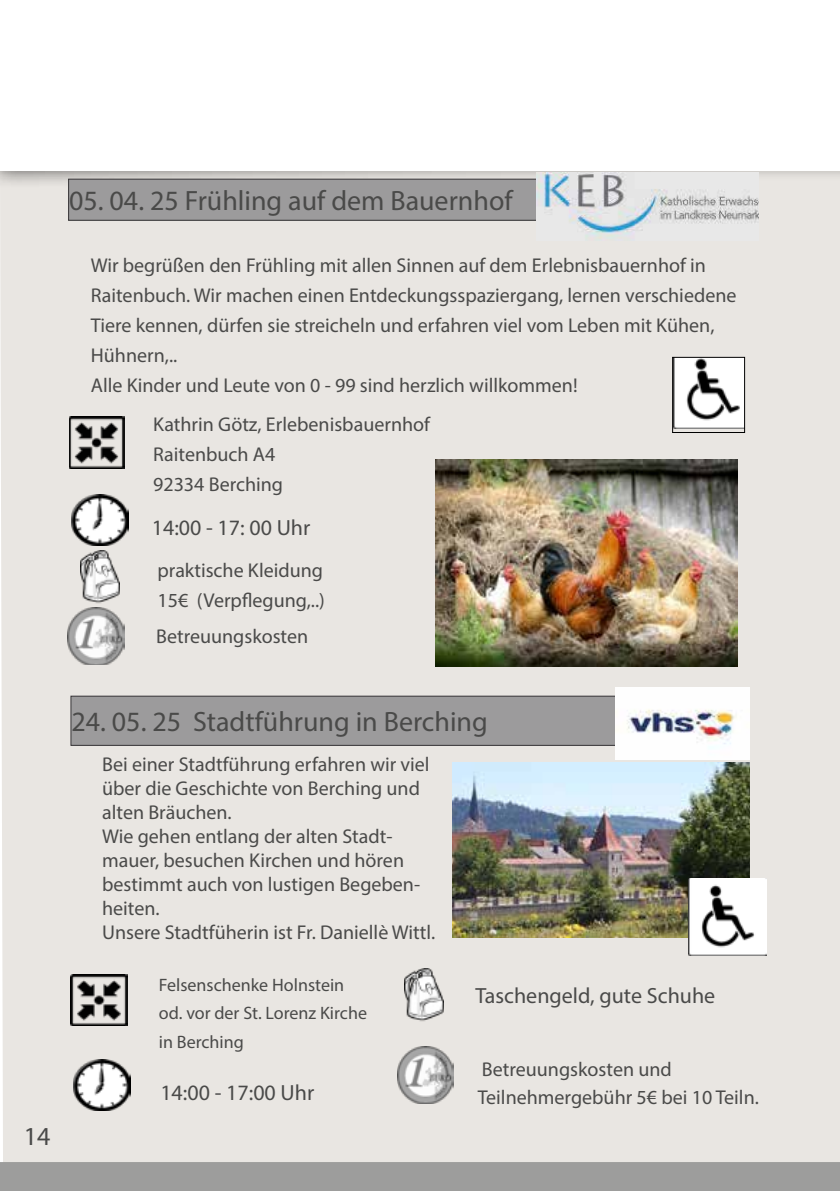
<style>
.page{position:relative;width:840px;height:1191px;background:#fff}
.page>*{position:absolute;margin:0;border:0;box-sizing:border-box;transform-origin:0 0}
.t1{font:28px "Myriad Pro";color:#4a4a49}
.t2{font:26px "Myriad Pro";color:#4a4a49}
.t3{font:22px "Myriad Pro";color:#4a4a49}
.t4{font:20px/30px "Myriad Pro";color:#4a4a49}
.t5{font:18px/28px "Myriad Pro";color:#4a4a49}
</style>
<div class="page">
<div style="left:0;top:189px;width:839px;height:973px;background:#e9e6e2"></div>
<div style="left:0;top:1162px;width:839px;height:29px;background:#9d9d9c"></div>
<div style="left:0;top:0;width:839px;height:189px;background:#000;opacity:.7"></div>
<div style="left:0;top:0;width:839px;height:170px;background:#fff"></div>
<div style="left:69px;top:179px;width:678px;height:41px;background:#9c9b9c"></div>
<div style="left:68px;top:179px;width:679px;height:42px;border:1px solid #393739"></div>
<img style="left:536px;top:173px;width:222px;height:67px">
<img style="left:74px;top:1059px;width:56px;height:51px">
<img style="left:404px;top:968px;width:39px;height:55px">
<img style="left:397px;top:1046px;width:56px;height:57px">
<img style="left:674px;top:359px;width:68px;height:69px">
<div style="left:672px;top:357px;width:72px;height:75px;border:1px solid #000"></div>
<img style="left:435px;top:459px;width:302px;height:207px">
<img style="left:452px;top:763px;width:296px;height:174px">
<img style="left:687px;top:879px;width:79px;height:76px">
<div style="left:71px;top:696px;width:671px;height:49px;background:#9c9b9c"></div>
<div style="left:70px;top:695px;width:672px;height:51px;border:1px solid #393739"></div>
<img style="left:615px;top:687px;width:133px;height:73px">
<img style="left:72px;top:494px;width:57px;height:51px">
<img style="left:69px;top:417px;width:56px;height:51px">
<img style="left:80px;top:551px;width:40px;height:55px">
<img style="left:68px;top:608px;width:56px;height:56px">
<img style="left:71px;top:974px;width:56px;height:51px">
<h1 class="t1" style="left:69px;top:183px;width:445px">05. 04. 25 Frühling auf dem Bauernhof</h1>
<p class="t4" style="left:91px;top:250px;width:646px">Wir begrüßen den Frühling mit allen Sinnen auf dem Erlebnisbauernhof in Raitenbuch. Wir machen einen Entdeckungsspaziergang, lernen verschiedene Tiere kennen, dürfen sie streicheln und erfahren viel vom Leben mit Kühen, Hühnern,..<br>Alle Kinder und Leute von 0 - 99 sind herzlich willkommen!</p>
<p class="t4" style="left:153px;top:409px;width:278px">Kathrin Götz, Erlebenisbauernhof<br>Raitenbuch A4<br>92334 Berching</p>
<p class="t3" style="left:152px;top:514px;width:160px">14:00 - 17: 00 Uhr</p>
<p class="t4" style="left:157px;top:555px;width:169px">praktische Kleidung<br>15€ (Verpflegung,..)</p>
<p class="t4" style="left:156px;top:621px;width:154px">Betreuungskosten</p>
<h2 class="t2" style="left:24px;top:1120px;width:28px">14</h2>
<h1 class="t1" style="left:71px;top:704px;width:417px">24. 05. 25 Stadtführung in Berching</h1>
<p class="t4" style="left:102px;top:751px;width:334px;line-height:24px">Bei einer Stadtführung erfahren wir viel über die Geschichte von Berching und alten Bräuchen.<br>Wie gehen entlang der alten Stadt&shy;mauer, besuchen Kirchen und hören bestimmt auch von lustigen Begeben&shy;heiten.<br>Unsere Stadtfüherin ist Fr. Daniellè Wittl.</p>
<p class="t5" style="left:159px;top:971px;width:209px">Felsenschenke Holnstein od. vor der St. Lorenz Kirche in Berching</p>
<p class="t3" style="left:160px;top:1078px;width:155px">14:00 - 17:00 Uhr</p>
<p class="t3" style="left:475px;top:982px;width:241px">Taschengeld, gute Schuhe</p>
<p class="t4" style="left:477px;top:1055px;width:282px;line-height:28px">Betreuungskosten und<br>Teilnehmergebühr 5€ bei 10 Teiln.</p>
</div>
